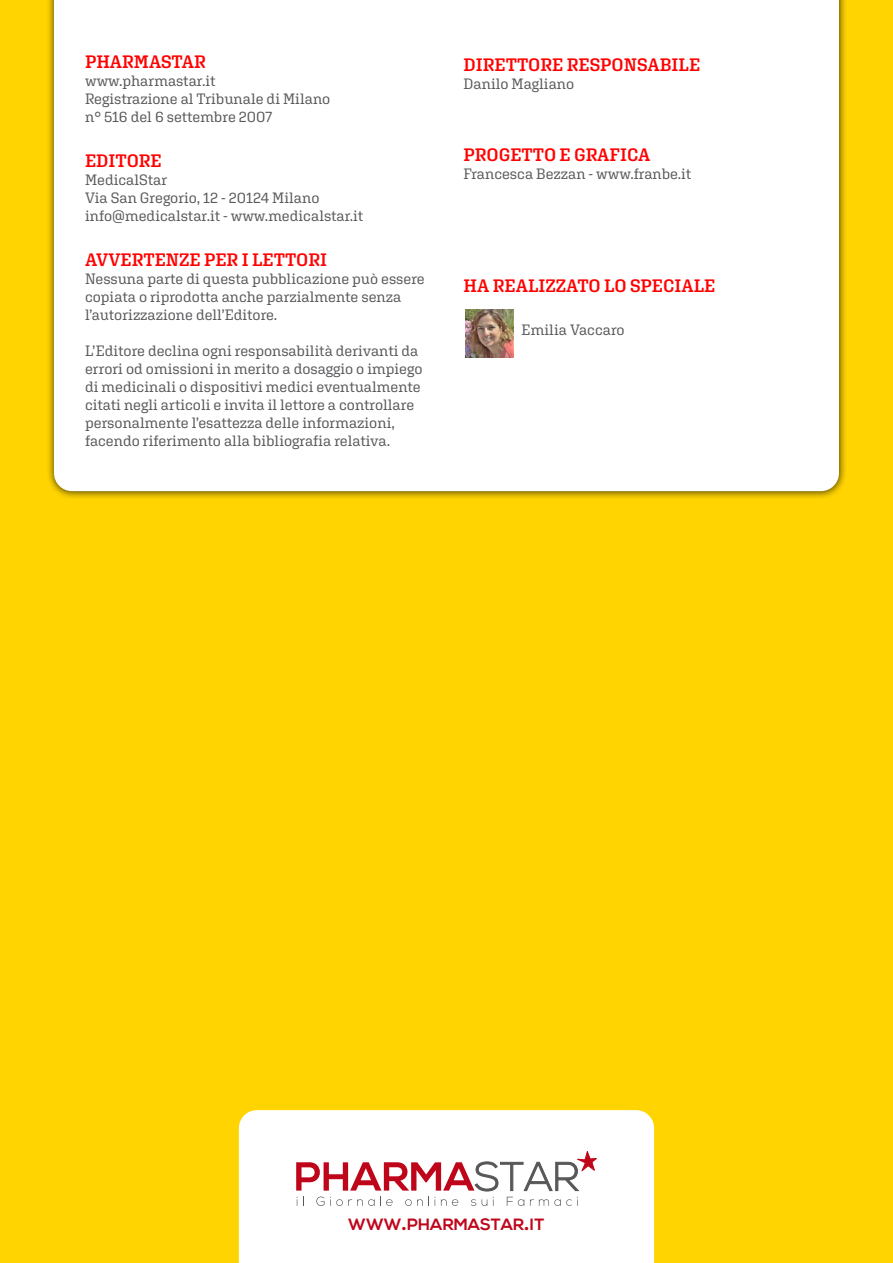
<style>
.page{position:relative;width:893px;height:1263px;background:#ffd401}
.page>*{position:absolute;margin:0;border:0;box-sizing:border-box;transform-origin:0 0}
.t1{font:600 18px "Aglet Slab";color:#f00}
.t2{font:700 16.35px "Nexa";color:#bf051a}
.t3{font:15px/18px "Aglet Slab";color:#58595b}
.s1{font-size:23.25px}
</style>
<div class="page">
<div style="left:46px;top:0;width:801px;height:499px;background:#000;opacity:.75"></div>
<div style="left:54px;top:0;width:785px;height:491px;background:#fff"></div>
<div style="left:239px;top:1110px;width:415px;height:153px;background:#fff"></div>
<svg style="left:296px;top:1150px;width:303px;height:56px;background:#e9ced1"></svg>
<img style="left:466px;top:310px;width:47px;height:47px">
<p class="t1" style="left:85px;top:51px;width:122px">PHARMASTAR</p>
<p class="t3" style="left:85px;top:72px;width:247px">www.pharmastar.it<br>Registrazione al Tribunale di Milano n° 516 del 6 settembre 2007</p>
<p class="t1" style="left:85px;top:150px;width:78px">EDITORE</p>
<p class="t3" style="left:85px;top:171px;width:280px">MedicalStar<br>Via San Gregorio, 12 - 20124 Milano info@medicalstar.it - www.medicalstar.it</p>
<p class="t1" style="left:85px;top:249px;width:244px">AVVERTENZE PER I LETTORI</p>
<p class="t3" style="left:85px;top:270px;width:341px">Nessuna parte di questa pubblicazione può essere copiata o riprodotta anche parzialmente senza l’autorizzazione dell’Editore.</p>
<p class="t3" style="left:85px;top:342px;width:339px">L’Editore declina ogni responsabilità derivanti da errori od omissioni in merito a dosaggio o impiego di medicinali o dispositivi medici eventualmente citati negli articoli e invita il lettore a controllare personalmente l’esattezza delle informazioni, facendo riferimento alla bibliografia relativa.</p>
<p class="t1" style="left:463px;top:54px;width:238px">DIRETTORE RESPONSABILE</p>
<p class="t3" style="left:463px;top:74px;width:112px">Danilo Magliano</p>
<p class="t1" style="left:463px;top:144px;width:188px">PROGETTO E GRAFICA</p>
<p class="t3" style="left:463px;top:164px;width:229px">Francesca Bezzan - www.franbe.it</p>
<p class="t1" style="left:463px;top:275px;width:253px">HA REALIZZATO LO SPECIALE</p>
<p class="t3" style="left:522px;top:321px;width:105px">Emilia Vaccaro</p>
<p class="t2" style="left:348px;top:1215px;width:198px">WWW<span class="s1">.</span>PHARMASTAR<span class="s1">.</span>IT</p>
</div>
